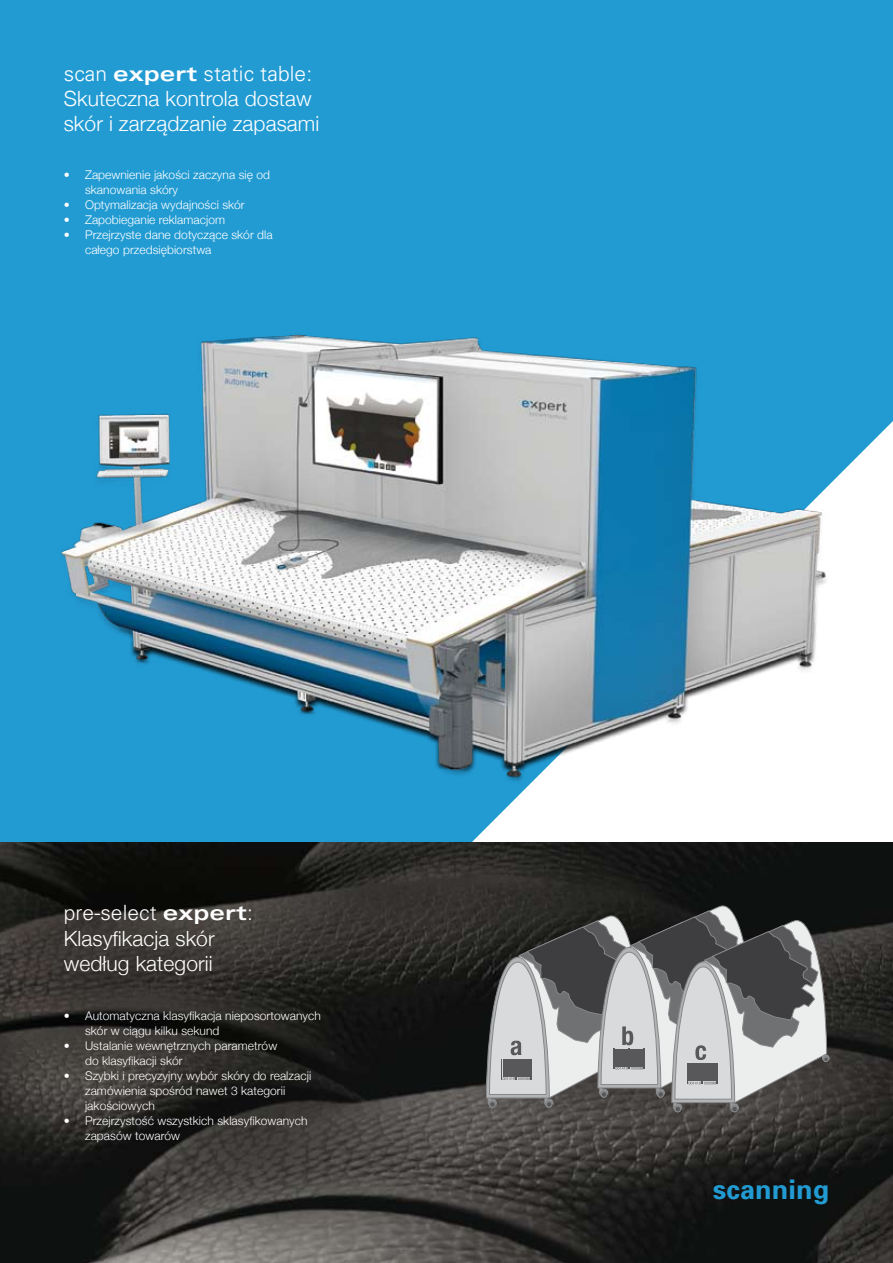
<style>
.page{position:relative;width:893px;height:1263px;background:#fff}
.page>*{position:absolute;margin:0;border:0;box-sizing:border-box;transform-origin:0 0}
.t1{font:700 27px "Univers";letter-spacing:.005em;color:#229bd3}
.t2{font:300 21px/25.2px "Helvetica Neue";letter-spacing:.005em;color:#fff}
.t3{font:300 21px "Univers";letter-spacing:.005em;color:#fff}
.t4{font:300 12px/15px "Helvetica Neue";letter-spacing:.005em;color:#fff}
.s1{font-weight:700;font-stretch:expanded}
</style>
<div class="page">
<div style="left:0;top:0;width:893px;height:848px;background:#229bd3"></div>
<img style="left:0;top:878px;width:893px;height:385px">
<svg style="left:486px;top:906px;width:343px;height:206px;background:#848484"></svg>
<img style="left:0;top:334px;width:893px;height:544px">
<h2 class="t3" style="left:64px;top:60px;width:250px">scan <span class="s1">expert</span> static table:</h2>
<h2 class="t2" style="left:64px;top:85px;width:257px">Skuteczna kontrola dostaw skór i zarządzanie zapasami</h2>
<p class="t4" style="left:85px;top:167px;width:187px;text-indent:-21px">• Zapewnienie jakości zaczyna się od skanowania skóry</p>
<p class="t4" style="left:64px;top:197px;width:182px">• Optymalizacja wydajności skór</p>
<p class="t4" style="left:64px;top:212px;width:163px">• Zapobieganie reklamacjom</p>
<p class="t4" style="left:85px;top:227px;width:189px;text-indent:-21px">• Przejrzyste dane dotyczące skór dla całego przedsiębiorstwa</p>
<h2 class="t3" style="left:64px;top:900px;width:191px">pre-select <span class="s1">expert</span>:</h2>
<h2 class="t2" style="left:64px;top:925px;width:152px">Klasyfikacja skór według kategorii</h2>
<p class="t4" style="left:85px;top:1008px;width:237px;text-indent:-21px">• Automatyczna klasyfikacja nieposortowanych skór w ciągu kilku sekund</p>
<p class="t4" style="left:85px;top:1038px;width:194px;text-indent:-21px">• Ustalanie wewnętrznych parametrów do klasyfikacji skór</p>
<p class="t4" style="left:85px;top:1068px;width:228px;text-indent:-21px">• Szybki i precyzyjny wybór skóry do realzacji zamówienia spośród nawet 3 kategorii jakościowych</p>
<p class="t4" style="left:85px;top:1113px;width:224px;text-indent:-21px">• Przejrzystość wszystkich sklasyfikowanych zapasów towarów</p>
<h1 class="t1" style="left:713px;top:1173px;width:118px">scanning</h1>
</div>
